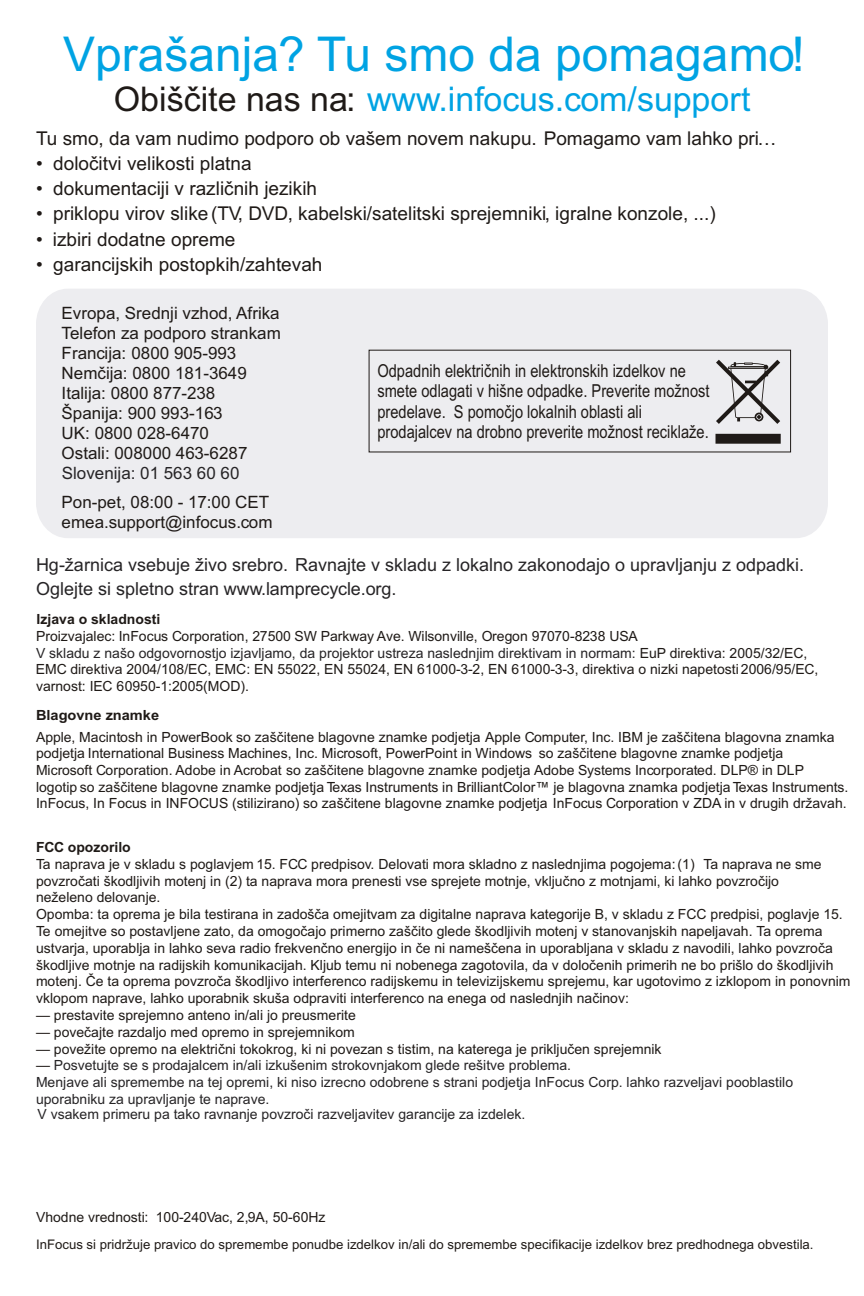
<style>
.page{position:relative;width:864px;height:1296px;background:#fff}
.page>*{position:absolute;margin:0;border:0;box-sizing:border-box;transform-origin:0 0}
.t1{font:48px "Arial";color:#00a3e3}
.t2{font:34px "Arial";color:#00a3e3}
.t3{font:19px "Arial";color:#1f1a17}
.t4{font:18px/24px "Arial";color:#262426}
.t5{font:17.8px/20.2px "Arial Narrow";color:#1f1a17}
.t6{font:17px/20px "Arial";color:#1f1a17}
.t7{font:17px "Arial";color:#262426}
.t8{font:14px/16.8px "Arial";color:#1f1a17}
.t9{font:14px/16.8px "Arial";color:#262426}
.t10{font:700 14px "Arial";color:#1f1a17}
.t11{font:700 14px "Arial";color:#1f1a17;scale:1.04 1}
.t12{font:13.2px "Arial";color:#1f1a17}
.s1{color:#1f1a17}
.s2{color:#262426}
</style>
<div class="page">
<div style="left:36px;top:289px;width:792px;height:249px;background:#ededf0"></div>
<svg style="left:716px;top:360px;width:64px;height:64px;background:#cfced0"></svg>
<svg style="left:728px;top:362px;width:40px;height:59px;background:#abaaab"></svg>
<div style="left:716px;top:434px;width:65px;height:10px;background:#1f1a17"></div>
<h1 class="t1" style="left:63px;top:36px;width:743px">Vprašanja? Tu smo da pomagamo!</h1>
<h2 class="t2" style="left:114px;top:86px;width:638px"><span class="s1">Obišèite nas na:</span> www.infocus.com/support</h2>
<h3 class="t3" style="left:36px;top:131px;width:742px">Tu smo, da vam nudimo podporo ob vašem novem nakupu. Pomagamo vam lahko pri…</h3>
<h3 class="t3" style="left:36px;top:156px;width:217px">• doloèitvi velikosti platna</h3>
<h3 class="t3" style="left:36px;top:182px;width:283px">• dokumentaciji v razliènih jezikih</h3>
<h3 class="t3" style="left:36px;top:207px;width:681px">• priklopu virov slike (TV, DVD, kabelski/satelitski sprejemniki, igralne konzole, ...)</h3>
<h3 class="t3" style="left:36px;top:232px;width:201px">• izbiri dodatne opreme</h3>
<h3 class="t3" style="left:36px;top:257px;width:288px">• garancijskih postopkih/zahtevah</h3>
<p class="t6" style="left:62px;top:305px;width:221px">Evropa, Srednji vzhod, Afrika<br>Telefon za podporo strankam<br>Francija: 0800 905-993<br>Nemèija: 0800 181-3649<br>Italija: 0800 877-238<br>Španija: 900 993-163<br>UK: 0800 028-6470<br>Ostali: 008000 463-6287</p>
<p class="t6" style="left:62px;top:493px;width:212px">Pon-pet, 08:00 - 17:00 CET emea.support@infocus.com</p>
<p class="t4" style="left:36px;top:555px;width:770px">Hg-žarnica vsebuje živo srebro. Ravnajte v skladu z lokalno zakonodajo o upravljanju z odpadki.<br>Oglejte si spletno stran www.lamprecycle.org.</p>
<p class="t10" style="left:37px;top:614px;width:125px">Izjava o skladnosti</p>
<p class="t8" style="left:36px;top:629px;width:784px">Proizvajalec: InFocus Corporation, 27500 SW Parkway Ave. Wilsonville, Oregon 97070-8238 USA<br><span class="s2">V skladu z našo odgovornostjo izjavljamo, da projektor ustreza naslednjim direktivam in normam:</span> EuP direktiva: 2005/32/EC, EMC direktiva 2004/108/EC, EMC: EN 55022, EN 55024, EN 61000-3-2, EN 61000-3-3, direktiva o nizki napetosti 2006/95/EC, varnost: IEC 60950-1:2005(MOD).</p>
<p class="t11" style="left:36px;top:710px;width:120px">Blagovne znamke</p>
<p class="t5" style="left:377px;top:362px;width:334px">Odpadnih elektriènih in elektronskih izdelkov ne smete odlagati v hišne odpadke. Preverite možnost predelave. S pomoèjo lokalnih oblasti ali prodajalcev na drobno preverite možnost reciklaže.</p>
<p class="t7" style="left:62px;top:467px;width:179px">Slovenija: 01 563 60 60</p>
<p class="t8" style="left:36px;top:730px;width:814px">Apple, Macintosh in PowerBook so zašèitene blagovne znamke podjetja Apple Computer, Inc. IBM je zašèitena blagovna znamka podjetja International Business Machines, Inc. Microsoft, PowerPoint in Windows so zašèitene blagovne znamke podjetja<br>Microsoft Corporation. Adobe in Acrobat so zašèitene blagovne znamke podjetja Adobe Systems Incorporated. DLP® in DLP logotip so zašèitene blagovne znamke podjetja Texas Instruments in BrilliantColor™ je blagovna znamka podjetjaTexas Instruments.<br>InFocus, In Focus in INFOCUS (stilizirano) so zašèitene blagovne znamke podjetja InFocus Corporation v ZDA in v drugih državah.</p>
<p class="t10" style="left:36px;top:842px;width:96px">FCC opozorilo</p>
<p class="t8" style="left:36px;top:857px;width:816px">Ta naprava je v skladu s poglavjem 15. FCC predpisov. Delovati mora skladno z naslednjima pogojema: (1) Ta naprava ne sme povzroèati škodljivih motenj in (2) ta naprava mora prenesti vse sprejete motnje, vkljuèno z motnjami, ki lahko povzroèijo<br>neželeno delovanje.<br>Opomba: ta oprema je bila testirana in zadošèa omejitvam za digitalne naprava kategorije B, v skladu z FCC predpisi, poglavje 15.<br>Te omejitve so postavljene zato, da omogoèajo primerno zašèito glede škodljivih motenj v stanovanjskih napeljavah. Ta oprema ustvarja, uporablja in lahko seva radio frekvenèno energijo in èe ni namešèena in uporabljana v skladu z navodili, lahko povzroèa škodljive motnje na radijskih komunikacijah. Kljub temu ni nobenega zagotovila, da v doloèenih primerih ne bo prišlo do škodljivih motenj. Èe ta oprema povzroèa škodljivo interferenco radijskemu in televizijskemu sprejemu, kar ugotovimo z izklopom in ponovnim vklopom naprave, lahko uporabnik skuša odpraviti interferenco na enega od naslednjih naèinov:</p>
<p class="t8" style="left:36px;top:1008px;width:321px">— prestavite sprejemno anteno in/ali jo preusmerite</p>
<p class="t8" style="left:36px;top:1025px;width:320px">— poveèajte razdaljo med opremo in sprejemnikom</p>
<p class="t8" style="left:36px;top:1042px;width:627px">— povežite opremo na elektrièni tokokrog, ki ni povezan s tistim, na katerega je prikljuèen sprejemnik</p>
<p class="t9" style="left:36px;top:1058px;width:759px"><span class="s1">—</span> Posvetujte se s prodajalcem in/ali izkušenim strokovnjakom glede rešitve problema.<br>Menjave ali spremembe na tej opremi, ki niso izrecno odobrene s strani podjetja InFocus Corp. lahko razveljavi pooblastilo uporabniku za upravljanje te naprave.</p>
<p class="t9" style="left:38px;top:1107px;width:489px">V vsakem primeru pa tako ravnanje povzroèi razveljavitev garancije za izdelek.</p>
<p class="t8" style="left:36px;top:1210px;width:291px">Vhodne vrednosti: 100-240Vac, 2,9A, 50-60Hz</p>
<p class="t12" style="left:36px;top:1240px;width:779px">InFocus si pridržuje pravico do spremembe ponudbe izdelkov in/ali do spremembe specifikacije izdelkov brez predhodnega obvestila.</p>
</div>
